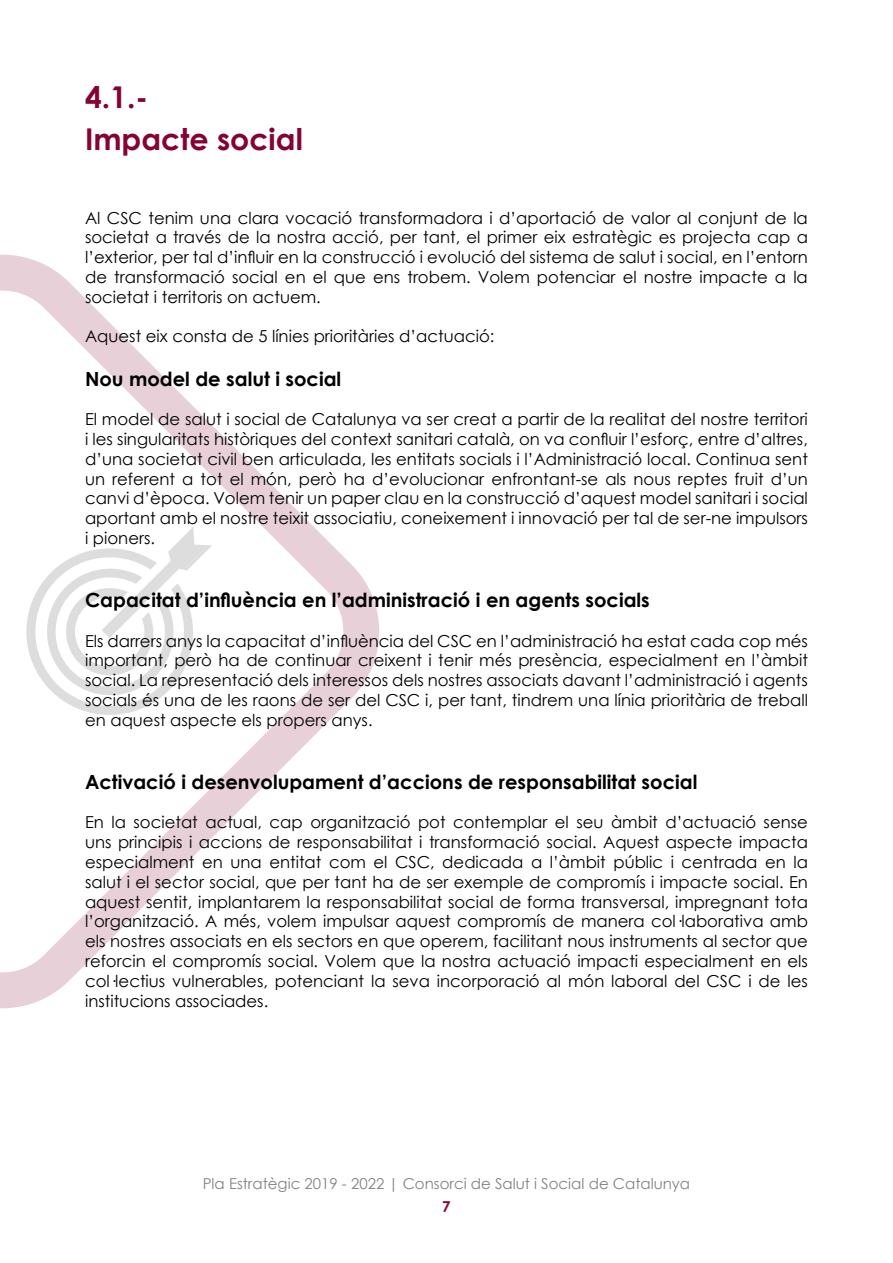
<style>
.page{position:relative;width:893px;height:1263px;background:#fff}
.page>*{position:absolute;margin:0;border:0;box-sizing:border-box;transform-origin:0 0}
.t1{font:700 30px/42px "Century Gothic";color:#840335}
.t2{font:700 19.5px "Century Gothic";color:#000}
.t3{font:16.5px/19.8px "Century Gothic";color:#000;text-align:justify}
.t4{font:15px "Century Gothic";color:#808285}
.t5{font:700 15px "Century Gothic";color:#850336}
</style>
<div class="page">
<svg style="left:0;top:760px;width:290px;height:248px"></svg>
<svg style="left:0;top:255px;width:379px;height:505px"></svg>
<svg style="left:18px;top:527px;width:194px;height:196px"></svg>
<h1 class="t1" style="left:85px;top:74px;width:219px">4.1.-<br>Impacte social</h1>
<p class="t3" style="left:85px;top:207px;width:724px">Al CSC tenim una clara vocació transformadora i d’aportació de valor al conjunt de la societat a través de la nostra acció, per tant, el primer eix estratègic es projecta cap a l’exterior, per tal d’influir en la construcció i evolució del sistema de salut i social, en l’entorn de transformació social en el que ens trobem. Volem potenciar el nostre impacte a la societat i territoris on actuem.</p>
<p class="t3" style="left:85px;top:326px;width:411px">Aquest eix consta de 5 línies prioritàries d’actuació:</p>
<p class="t2" style="left:85px;top:364px;width:258px">Nou model de salut i social</p>
<p class="t3" style="left:85px;top:409px;width:724px">El model de salut i social de Catalunya va ser creat a partir de la realitat del nostre territori i les singularitats històriques del context sanitari català, on va confluir l’esforç, entre d’altres, d’una societat civil ben articulada, les entitats socials i l’Administració local. Continua sent un referent a tot el món, però ha d’evolucionar enfrontant-se als nous reptes fruit d’un canvi d’època. Volem tenir un paper clau en la construcció d’aquest model sanitari i social aportant amb el nostre teixit associatiu, coneixement i innovació per tal de ser-ne impulsors i pioners.</p>
<p class="t2" style="left:85px;top:585px;width:566px">Capacitat d’influència en l’administració i en agents socials</p>
<p class="t3" style="left:85px;top:630px;width:724px">Els darrers anys la capacitat d’influència del CSC en l’administració ha estat cada cop més important, però ha de continuar creixent i tenir més presència, especialment en l’àmbit social. La representació dels interessos dels nostres associats davant l’administració i agents socials és una de les raons de ser del CSC i, per tant, tindrem una línia prioritària de treball en aquest aspecte els propers anys.</p>
<p class="t2" style="left:85px;top:767px;width:614px">Activació i desenvolupament d’accions de responsabilitat social</p>
<p class="t3" style="left:85px;top:812px;width:724px">En la societat actual, cap organització pot contemplar el seu àmbit d’actuació sense uns principis i accions de responsabilitat i transformació social. Aquest aspecte impacta especialment en una entitat com el CSC, dedicada a l’àmbit públic i centrada en la salut i el sector social, que per tant ha de ser exemple de compromís i impacte social. En aquest sentit, implantarem la responsabilitat social de forma transversal, impregnant tota l’organització. A més, volem impulsar aquest compromís de manera col·laborativa amb els nostres associats en els sectors en que operem, facilitant nous instruments al sector que reforcin el compromís social. Volem que la nostra actuació impacti especialment en els col·lectius vulnerables, potenciant la seva incorporació al món laboral del CSC i de les institucions associades.</p>
<p class="t4" style="left:203px;top:1173px;width:489px">Pla Estratègic 2019 - 2022 | Consorci de Salut i Social de Catalunya</p>
<p class="t5" style="left:442px;top:1195px;width:10px">7</p>
</div>
